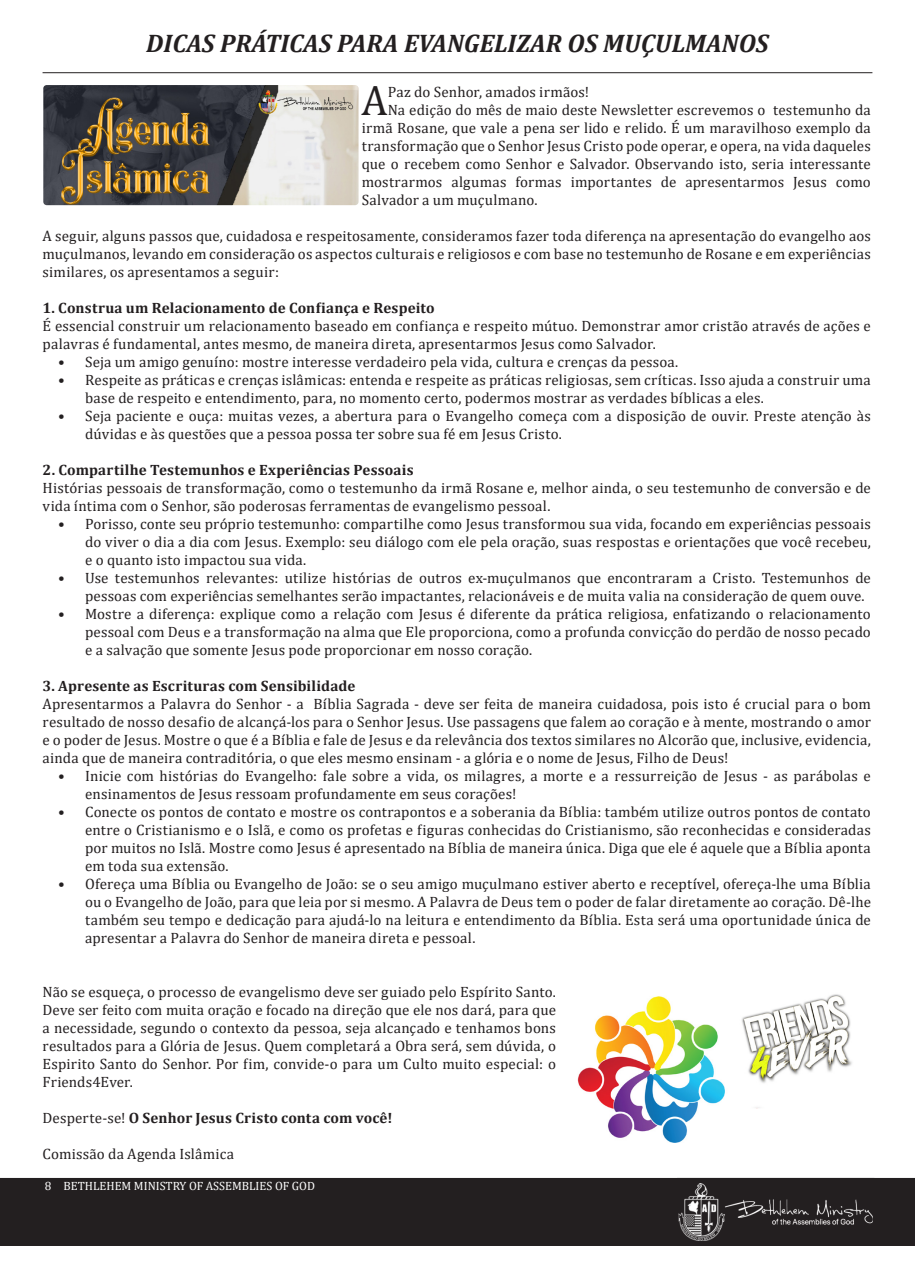
<style>
.page{position:relative;width:915px;height:1263px;background:#fff}
.page>*{position:absolute;margin:0;border:0;box-sizing:border-box;transform-origin:0 0}
.t1{font:42px "Cambria";color:#231f20}
.t2{font:italic 700 25.5px "Cambria";color:#231f20}
.t3{font:15px/18px "Cambria";letter-spacing:.01em;color:#231f20;text-align:justify}
.t4{font:700 15px "Cambria";letter-spacing:.01em;color:#231f20}
.Folio_-_Page_Number{font:12px "Cambria";color:#fff}
.s1{font-weight:400}
</style>
<div class="page">
<div style="left:1px;top:1179px;width:912px;height:66px;background:#231f20"></div>
<div style="left:0;top:1178px;width:914px;height:68px;border:2px solid #231f20"></div>
<img style="left:679px;top:1184px;width:192px;height:56px">
<div style="left:676px;top:1178px;width:198px;height:68px;border:2px solid #231f20"></div>
<hr style="left:43px;top:72px;width:829px;height:1px;background:#231f20">
<img style="left:43px;top:85px;width:315px;height:120px">
<img style="left:577px;top:994px;width:275px;height:149px">
<div style="left:730px;top:1108px;width:133px;height:38px;background:#fff;border-radius:4px"></div>
<p class="t2" style="left:146px;top:25px;width:623px">DICAS PRÁTICAS PARA EVANGELIZAR OS MUÇULMANOS</p>
<p class="t1" style="left:361px;top:76px;width:28px">A</p>
<p class="t3" style="left:387px;top:83px;width:203px">Paz do Senhor, amados irmãos!</p>
<p class="t3" style="left:361px;top:101px;width:510px;text-indent:26px">Na edição do mês de maio deste Newsletter escrevemos o testemunho da irmã Rosane, que vale a pena ser lido e relido. É um maravilhoso exemplo da transformação que o Senhor Jesus Cristo pode operar, e opera, na vida daqueles que o recebem como Senhor e Salvador. Observando isto, seria interessante mostrarmos algumas formas importantes de apresentarmos Jesus como Salvador a um muçulmano.</p>
<p class="t3" style="left:43px;top:227px;width:829px">A seguir, alguns passos que, cuidadosa e respeitosamente, consideramos fazer toda diferença na apresentação do evangelho aos muçulmanos, levando em consideração os aspectos culturais e religiosos e com base no testemunho de Rosane e em experiências similares, os apresentamos a seguir:</p>
<p class="t4" style="left:43px;top:297px;width:393px">1. Construa um Relacionamento de Confiança e Respeito</p>
<p class="t3" style="left:43px;top:317px;width:829px">É essencial construir um relacionamento baseado em confiança e respeito mútuo. Demonstrar amor cristão através de ações e palavras é fundamental, antes mesmo, de maneira direta, apresentarmos Jesus como Salvador.</p>
<p class="t3" style="left:58px;top:353px;width:621px">• Seja um amigo genuíno: mostre interesse verdadeiro pela vida, cultura e crenças da pessoa.</p>
<p class="t3" style="left:85px;top:371px;width:787px;text-indent:-27px">• Respeite as práticas e crenças islâmicas: entenda e respeite as práticas religiosas, sem críticas. Isso ajuda a construir uma base de respeito e entendimento, para, no momento certo, podermos mostrar as verdades bíblicas a eles.</p>
<p class="t3" style="left:85px;top:407px;width:787px;text-indent:-27px">• Seja paciente e ouça: muitas vezes, a abertura para o Evangelho começa com a disposição de ouvir. Preste atenção às dúvidas e às questões que a pessoa possa ter sobre sua fé em Jesus Cristo.</p>
<p class="t4" style="left:43px;top:459px;width:372px">2. Compartilhe Testemunhos e Experiências Pessoais</p>
<p class="t3" style="left:43px;top:479px;width:829px">Histórias pessoais de transformação, como o testemunho da irmã Rosane e, melhor ainda, o seu testemunho de conversão e de vida íntima com o Senhor, são poderosas ferramentas de evangelismo pessoal.</p>
<p class="t3" style="left:85px;top:515px;width:787px;text-indent:-27px">• Porisso, conte seu próprio testemunho: compartilhe como Jesus transformou sua vida, focando em experiências pessoais do viver o dia a dia com Jesus. Exemplo: seu diálogo com ele pela oração, suas respostas e orientações que você recebeu, e o quanto isto impactou sua vida.</p>
<p class="t3" style="left:85px;top:569px;width:787px;text-indent:-27px">• Use testemunhos relevantes: utilize histórias de outros ex-muçulmanos que encontraram a Cristo. Testemunhos de pessoas com experiências semelhantes serão impactantes, relacionáveis e de muita valia na consideração de quem ouve.</p>
<p class="t3" style="left:85px;top:605px;width:787px;text-indent:-27px">• Mostre a diferença: explique como a relação com Jesus é diferente da prática religiosa, enfatizando o relacionamento pessoal com Deus e a transformação na alma que Ele proporciona, como a profunda convicção do perdão de nosso pecado e a salvação que somente Jesus pode proporcionar em nosso coração.</p>
<p class="t4" style="left:43px;top:675px;width:314px">3. Apresente as Escrituras com Sensibilidade</p>
<p class="t3" style="left:43px;top:695px;width:829px">Apresentarmos a Palavra do Senhor - a Bíblia Sagrada - deve ser feita de maneira cuidadosa, pois isto é crucial para o bom resultado de nosso desafio de alcançá-los para o Senhor Jesus. Use passagens que falem ao coração e à mente, mostrando o amor e o poder de Jesus. Mostre o que é a Bíblia e fale de Jesus e da relevância dos textos similares no Alcorão que, inclusive, evidencia, ainda que de maneira contraditória, o que eles mesmo ensinam - a glória e o nome de Jesus, Filho de Deus!</p>
<p class="t3" style="left:85px;top:767px;width:787px;text-indent:-27px">• Inicie com histórias do Evangelho: fale sobre a vida, os milagres, a morte e a ressurreição de Jesus - as parábolas e ensinamentos de Jesus ressoam profundamente em seus corações!</p>
<p class="t3" style="left:85px;top:803px;width:787px;text-indent:-27px">• Conecte os pontos de contato e mostre os contrapontos e a soberania da Bíblia: também utilize outros pontos de contato entre o Cristianismo e o Islã, e como os profetas e figuras conhecidas do Cristianismo, são reconhecidas e consideradas por muitos no Islã. Mostre como Jesus é apresentado na Bíblia de maneira única. Diga que ele é aquele que a Bíblia aponta em toda sua extensão.</p>
<p class="t3" style="left:85px;top:875px;width:787px;text-indent:-27px">• Ofereça uma Bíblia ou Evangelho de João: se o seu amigo muçulmano estiver aberto e receptível, ofereça-lhe uma Bíblia ou o Evangelho de João, para que leia por si mesmo. A Palavra de Deus tem o poder de falar diretamente ao coração. Dê-lhe também seu tempo e dedicação para ajudá-lo na leitura e entendimento da Bíblia. Esta será uma oportunidade única de apresentar a Palavra do Senhor de maneira direta e pessoal.</p>
<p class="t3" style="left:43px;top:983px;width:515px">Não se esqueça, o processo de evangelismo deve ser guiado pelo Espírito Santo.<br>Deve ser feito com muita oração e focado na direção que ele nos dará, para que a necessidade, segundo o contexto da pessoa, seja alcançado e tenhamos bons resultados para a Glória de Jesus. Quem completará a Obra será, sem dúvida, o Espirito Santo do Senhor. Por fim, convide-o para um Culto muito especial: o Friends4Ever.</p>
<p class="t4" style="left:43px;top:1107px;width:351px"><span class="s1">Desperte-se!</span> O Senhor Jesus Cristo conta com você!</p>
<p class="t3" style="left:43px;top:1145px;width:193px">Comissão da Agenda Islâmica</p>
<p class="Folio_-_Page_Number" style="left:45px;top:1178px;width:271px">8 BETHLEHEM MINISTRY OF ASSEMBLIES OF GOD</p>
</div>
